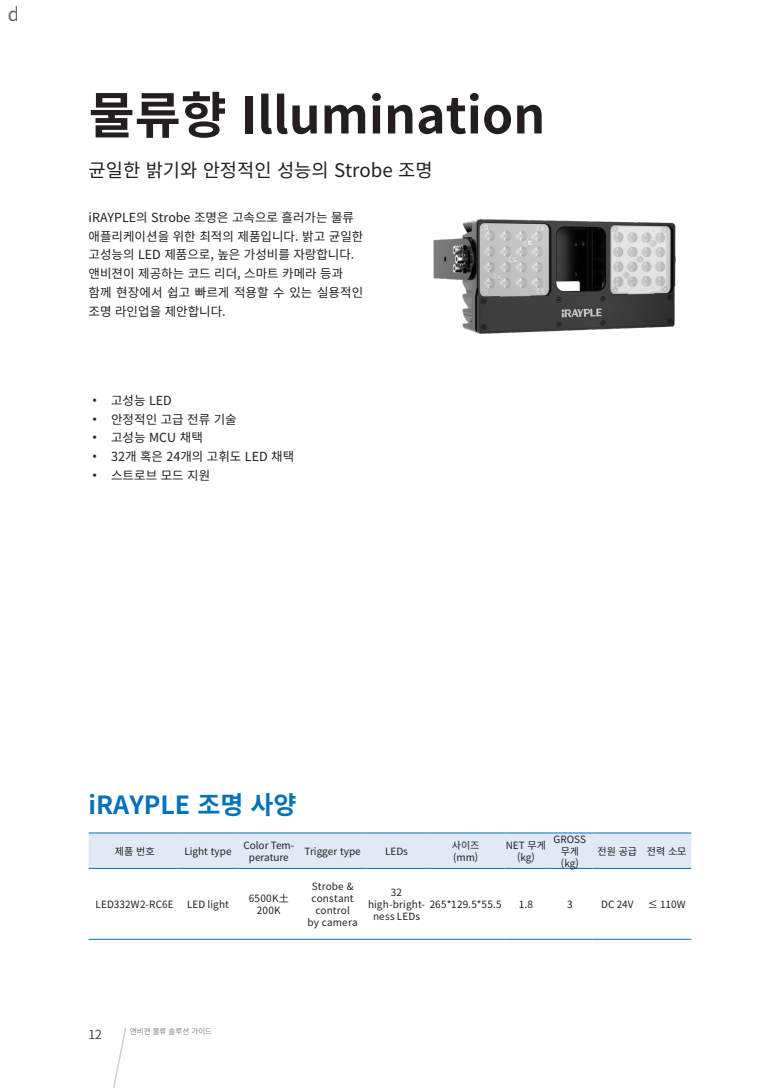
<style>
.page{position:relative;width:780px;height:1088px;background:#fff}
.page>*{position:absolute;margin:0;border:0;box-sizing:border-box;transform-origin:0 0}
.t1{font:700 50px "Noto Sans CJ Kkr";color:#231f20}
.t2{font:700 25px "Noto Sans CJ Kkr";color:#0072bc}
.t3{font:18.75px "Noto Sans CJ Kkr";color:#231f20}
.t4{font:12.5px/18.8px "Noto Sans CJ Kkr";color:#231f20}
.t5{font:300 12.5px "Noto Sans CJ Kkr";color:#4b4c4d}
.단락_스타일_2{font:10px/12px "Noto Sans CJ Kkr";letter-spacing:.015em;color:#231f20;text-align:center}
.표_볼드{font:10px/12px "Noto Sans CJ Kkr";color:#231f20;text-align:center}
.t6{font:300 7.5px "Noto Sans CJ Kkr";color:#4b4c4d}
.s1{font-family:"Adobe Myungjo Std";font-weight:500}
</style>
<div class="page">
<svg style="left:113px;top:1027px;width:14px;height:61px"></svg>
<div style="left:89px;top:834px;width:602px;height:34px;background:#e1e9f6"></div>
<svg style="left:89px;top:938px;width:602px;height:1px"></svg>
<hr style="left:89px;top:868px;width:88px;height:1px;background:#0072bc">
<hr style="left:177px;top:868px;width:62px;height:1px;background:#0072bc">
<hr style="left:239px;top:868px;width:60px;height:1px;background:#0072bc">
<hr style="left:299px;top:868px;width:67px;height:1px;background:#0072bc">
<hr style="left:366px;top:868px;width:61px;height:1px;background:#0072bc">
<hr style="left:427px;top:868px;width:77px;height:1px;background:#0072bc">
<hr style="left:504px;top:868px;width:43px;height:1px;background:#0072bc">
<hr style="left:547px;top:868px;width:45px;height:1px;background:#0072bc">
<hr style="left:592px;top:868px;width:50px;height:1px;background:#0072bc">
<hr style="left:642px;top:868px;width:49px;height:1px;background:#0072bc">
<hr style="left:89px;top:939px;width:88px;height:1px;background:#0072bc">
<hr style="left:177px;top:939px;width:62px;height:1px;background:#0072bc">
<hr style="left:239px;top:939px;width:60px;height:1px;background:#0072bc">
<hr style="left:299px;top:939px;width:67px;height:1px;background:#0072bc">
<hr style="left:366px;top:939px;width:61px;height:1px;background:#0072bc">
<hr style="left:427px;top:939px;width:77px;height:1px;background:#0072bc">
<hr style="left:504px;top:939px;width:43px;height:1px;background:#0072bc">
<hr style="left:547px;top:939px;width:45px;height:1px;background:#0072bc">
<hr style="left:592px;top:939px;width:50px;height:1px;background:#0072bc">
<hr style="left:642px;top:939px;width:49px;height:1px;background:#0072bc">
<hr style="left:89px;top:833px;width:88px;height:1px;background:#0072bc">
<hr style="left:177px;top:833px;width:62px;height:1px;background:#0072bc">
<hr style="left:239px;top:833px;width:60px;height:1px;background:#0072bc">
<hr style="left:299px;top:833px;width:67px;height:1px;background:#0072bc">
<hr style="left:366px;top:833px;width:61px;height:1px;background:#0072bc">
<hr style="left:427px;top:833px;width:77px;height:1px;background:#0072bc">
<hr style="left:504px;top:833px;width:43px;height:1px;background:#0072bc">
<hr style="left:547px;top:833px;width:45px;height:1px;background:#0072bc">
<hr style="left:592px;top:833px;width:50px;height:1px;background:#0072bc">
<hr style="left:642px;top:833px;width:49px;height:1px;background:#0072bc">
<img style="left:433px;top:219px;width:243px;height:115px">
<h3 class="t3" style="left:7px;top:3px;width:13px">d</h3>
<p class="t1" style="left:89px;top:87px;width:458px">물류향 Illumination</p>
<p class="t3" style="left:89px;top:160px;width:345px">균일한 밝기와 안정적인 성능의 Strobe 조명</p>
<p class="t4" style="left:89px;top:208px;width:267px">iRAYPLE의 Strobe 조명은 고속으로 흘러가는 물류</p>
<p class="t4" style="left:89px;top:227px;width:276px">애플리케이션을 위한 최적의 제품입니다. 밝고 균일한 고성능의 LED 제품으로, 높은 가성비를 자랑합니다.</p>
<p class="t4" style="left:89px;top:264px;width:256px">앤비젼이 제공하는 코드 리더, 스마트 카메라 등과</p>
<p class="t4" style="left:89px;top:283px;width:276px">함께 현장에서 쉽고 빠르게 적용할 수 있는 실용적인 조명 라인업을 제안합니다.</p>
<p class="t4" style="left:89px;top:391px;width:85px"><span class="s1">•</span> 고성능 LED</p>
<p class="t4" style="left:89px;top:410px;width:150px"><span class="s1">•</span> 안정적인 고급 전류 기술</p>
<p class="t4" style="left:89px;top:429px;width:116px"><span class="s1">•</span> 고성능 MCU 채택</p>
<p class="t4" style="left:89px;top:447px;width:207px"><span class="s1">•</span> 32개 혹은 24개의 고휘도 LED 채택</p>
<p class="t4" style="left:89px;top:466px;width:123px"><span class="s1">•</span> 스트로브 모드 지원</p>
<p class="t2" style="left:89px;top:791px;width:209px">iRAYPLE 조명 사양</p>
<p class="표_볼드" style="left:115px;top:845px;width:41px">제품 번호</p>
<p class="표_볼드" style="left:184px;top:845px;width:49px">Light type</p>
<p class="표_볼드" style="left:243px;top:839px;width:52px">Color Tem&shy;perature</p>
<p class="표_볼드" style="left:304px;top:845px;width:58px">Trigger type</p>
<p class="표_볼드" style="left:385px;top:845px;width:24px">LEDs</p>
<p class="표_볼드" style="left:452px;top:839px;width:29px">사이즈</p>
<p class="표_볼드" style="left:453px;top:851px;width:27px">(mm)</p>
<p class="표_볼드" style="left:505px;top:839px;width:42px">NET 무게</p>
<p class="표_볼드" style="left:517px;top:851px;width:19px">(kg)</p>
<p class="표_볼드" style="left:553px;top:833px;width:34px">GROSS 무게</p>
<p class="표_볼드" style="left:561px;top:857px;width:19px">(kg)</p>
<p class="표_볼드" style="left:597px;top:845px;width:41px">전원 공급</p>
<p class="표_볼드" style="left:646px;top:845px;width:41px">전력 소모</p>
<p class="단락_스타일_2" style="left:96px;top:898px;width:80px">LED332W2-RC6E</p>
<p class="단락_스타일_2" style="left:187px;top:899px;width:43px">LED light</p>
<p class="단락_스타일_2" style="left:249px;top:893px;width:42px">6500K土<br>200K</p>
<p class="단락_스타일_2" style="left:311px;top:881px;width:44px">Strobe &amp; constant control</p>
<p class="단락_스타일_2" style="left:307px;top:917px;width:52px">by camera</p>
<p class="단락_스타일_2" style="left:368px;top:887px;width:59px">32 high-bright&shy;ness LEDs</p>
<p class="단락_스타일_2" style="left:429px;top:899px;width:73px">265*129.5*55.5</p>
<p class="단락_스타일_2" style="left:518px;top:899px;width:16px">1.8</p>
<p class="단락_스타일_2" style="left:567px;top:899px;width:7px">3</p>
<p class="단락_스타일_2" style="left:601px;top:899px;width:34px">DC 24V</p>
<p class="단락_스타일_2" style="left:647px;top:899px;width:39px">≤ 110W</p>
<p class="t5" style="left:89px;top:1027px;width:15px">12</p>
<p class="t6" style="left:130px;top:1027px;width:84px">앤비젼 물류 솔루션 가이드</p>
</div>
